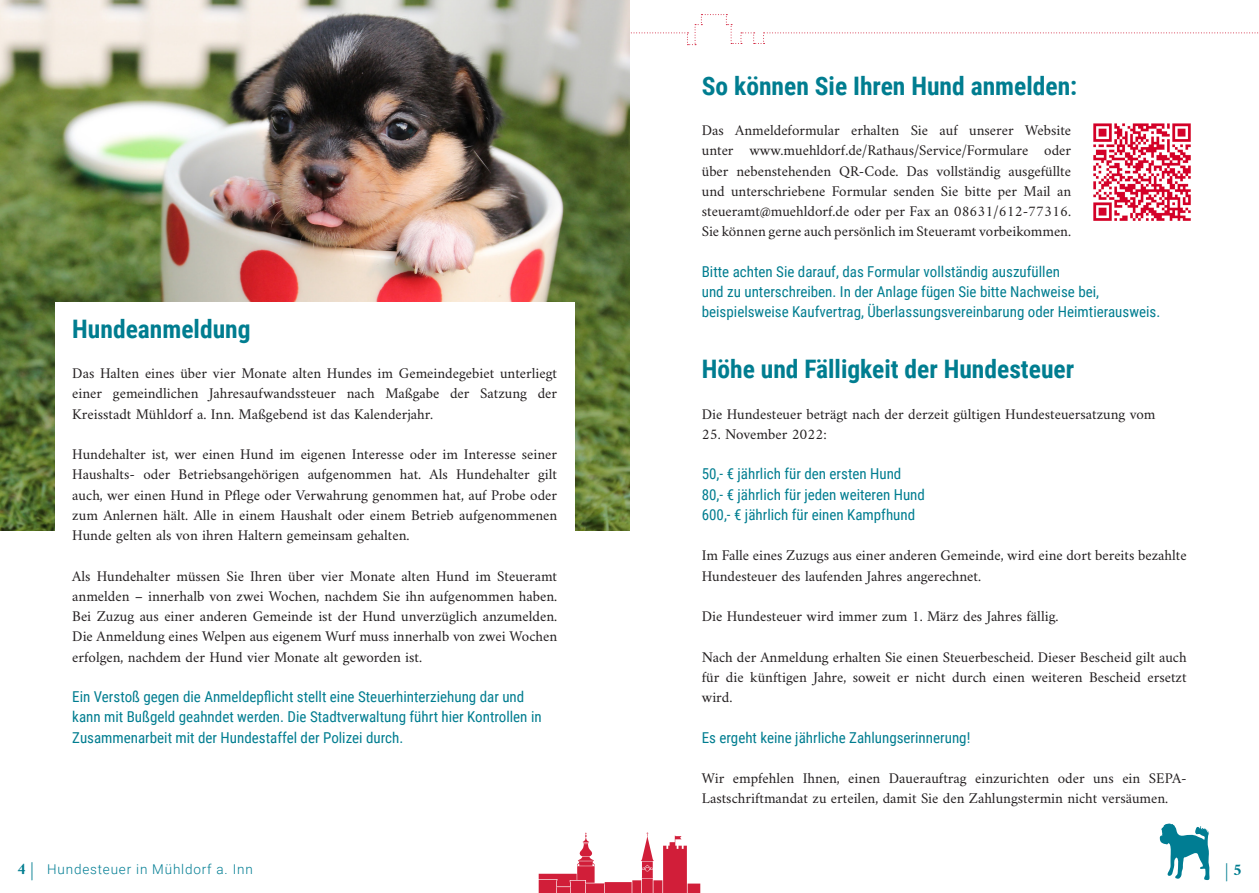
<style>
.page{position:relative;width:1259px;height:893px;background:#fff}
.page>*{position:absolute;margin:0;border:0;box-sizing:border-box;transform-origin:0 0}
.Firma_groß{font:700 25.5px "Roboto Condensed";color:#007d90}
.t1{font:700 16.5px "Amiri";color:#007d90}
.Text{font:15px/20.2px "Amiri";color:#231f20;text-align:justify}
.Adresse{font:15px/20.2px "Roboto Condensed";color:#007d90}
.t2{font:300 13.5px "Roboto";letter-spacing:.06em;color:#007d93}
.s1{font-family:"Amiri";font-weight:700;font-size:16.5px;color:#007d90}
</style>
<div class="page">
<svg style="left:629px;top:14px;width:630px;height:31px"></svg>
<svg style="left:539px;top:832px;width:161px;height:61px"></svg>
<svg style="left:1159px;top:823px;width:50px;height:57px"></svg>
<img style="left:0;top:0;width:629px;height:531px">
<div style="left:55px;top:302px;width:520px;height:519px;background:#fff"></div>
<img style="left:1093px;top:123px;width:98px;height:98px">
<p class="Firma_groß" style="left:72px;top:311px;width:180px">Hundeanmeldung</p>
<p class="Text" style="left:72px;top:363px;width:486px">Das Halten eines über vier Monate alten Hundes im Gemeindegebiet unterliegt einer gemeindlichen Jahresaufwandssteuer nach Maßgabe der Satzung der Kreisstadt Mühldorf a. Inn. Maßgebend ist das Kalenderjahr.</p>
<p class="Text" style="left:72px;top:444px;width:486px">Hundehalter ist, wer einen Hund im eigenen Interesse oder im Interesse seiner Haushalts- oder Betriebsangehörigen aufgenommen hat. Als Hundehalter gilt auch, wer einen Hund in Pflege oder Verwahrung genommen hat, auf Probe oder zum Anlernen hält. Alle in einem Haushalt oder einem Betrieb aufgenommenen Hunde gelten als von ihren Haltern gemeinsam gehalten.</p>
<p class="Text" style="left:72px;top:565px;width:486px">Als Hundehalter müssen Sie Ihren über vier Monate alten Hund im Steueramt anmelden – innerhalb von zwei Wochen, nachdem Sie ihn aufgenommen haben.<br>Bei Zuzug aus einer anderen Gemeinde ist der Hund unverzüglich anzumelden.<br>Die Anmeldung eines Welpen aus eigenem Wurf muss innerhalb von zwei Wochen erfolgen, nachdem der Hund vier Monate alt geworden ist.</p>
<p class="Adresse" style="left:72px;top:686px;width:471px">Ein Verstoß gegen die Anmeldepflicht stellt eine Steuerhinterziehung dar und kann mit Bußgeld geahndet werden. Die Stadtverwaltung führt hier Kontrollen in<br>Zusammenarbeit mit der Hundestaffel der Polizei durch.</p>
<p class="Firma_groß" style="left:702px;top:68px;width:377px">So können Sie Ihren Hund anmelden:</p>
<p class="Text" style="left:702px;top:120px;width:371px">Das Anmeldeformular erhalten Sie auf unserer Website unter www.muehldorf.de/Rathaus/Service/Formulare oder über nebenstehenden QR-Code. Das vollständig ausgefüllte und unterschriebene Formular senden Sie bitte per Mail an steueramt@muehldorf.de oder per Fax an 08631/612-77316.<br>Sie können gerne auch persönlich im Steueramt vorbeikommen.</p>
<p class="Adresse" style="left:702px;top:261px;width:360px">Bitte achten Sie darauf, das Formular vollständig auszufüllen</p>
<p class="Adresse" style="left:702px;top:281px;width:460px">und zu unterschreiben. In der Anlage fügen Sie bitte Nachweise bei, beispielsweise Kaufvertrag, Überlassungsvereinbarung oder Heimtierausweis.</p>
<p class="Firma_groß" style="left:702px;top:351px;width:374px">Höhe und Fälligkeit der Hundesteuer</p>
<p class="Text" style="left:702px;top:403px;width:455px">Die Hundesteuer beträgt nach der derzeit gültigen Hundesteuersatzung vom</p>
<p class="Text" style="left:702px;top:423px;width:127px">25. November 2022:</p>
<p class="Adresse" style="left:702px;top:463px;width:201px">50,- € jährlich für den ersten Hund</p>
<p class="Adresse" style="left:702px;top:483px;width:225px">80,- € jährlich für jeden weiteren Hund</p>
<p class="Adresse" style="left:702px;top:504px;width:215px">600,- € jährlich für einen Kampfhund</p>
<p class="Text" style="left:702px;top:545px;width:486px">Im Falle eines Zuzugs aus einer anderen Gemeinde, wird eine dort bereits bezahlte<br>Hundesteuer des laufenden Jahres angerechnet.</p>
<p class="Text" style="left:702px;top:606px;width:358px">Die Hundesteuer wird immer zum 1. März des Jahres fällig.</p>
<p class="Text" style="left:702px;top:646px;width:486px">Nach der Anmeldung erhalten Sie einen Steuerbescheid. Dieser Bescheid gilt auch für die künftigen Jahre, soweit er nicht durch einen weiteren Bescheid ersetzt wird.</p>
<p class="Adresse" style="left:702px;top:726px;width:270px">Es ergeht keine jährliche Zahlungserinnerung!</p>
<p class="Text" style="left:702px;top:768px;width:486px">Wir empfehlen Ihnen, einen Dauerauftrag einzurichten oder uns ein SEPA-<br>Lastschriftmandat zu erteilen, damit Sie den Zahlungstermin nicht versäumen.</p>
<p class="t2" style="left:17px;top:859px;width:237px"><span class="s1">4 |</span> Hundesteuer in Mühldorf a. Inn</p>
<p class="t1" style="left:1225px;top:859px;width:18px">| 5</p>
</div>
